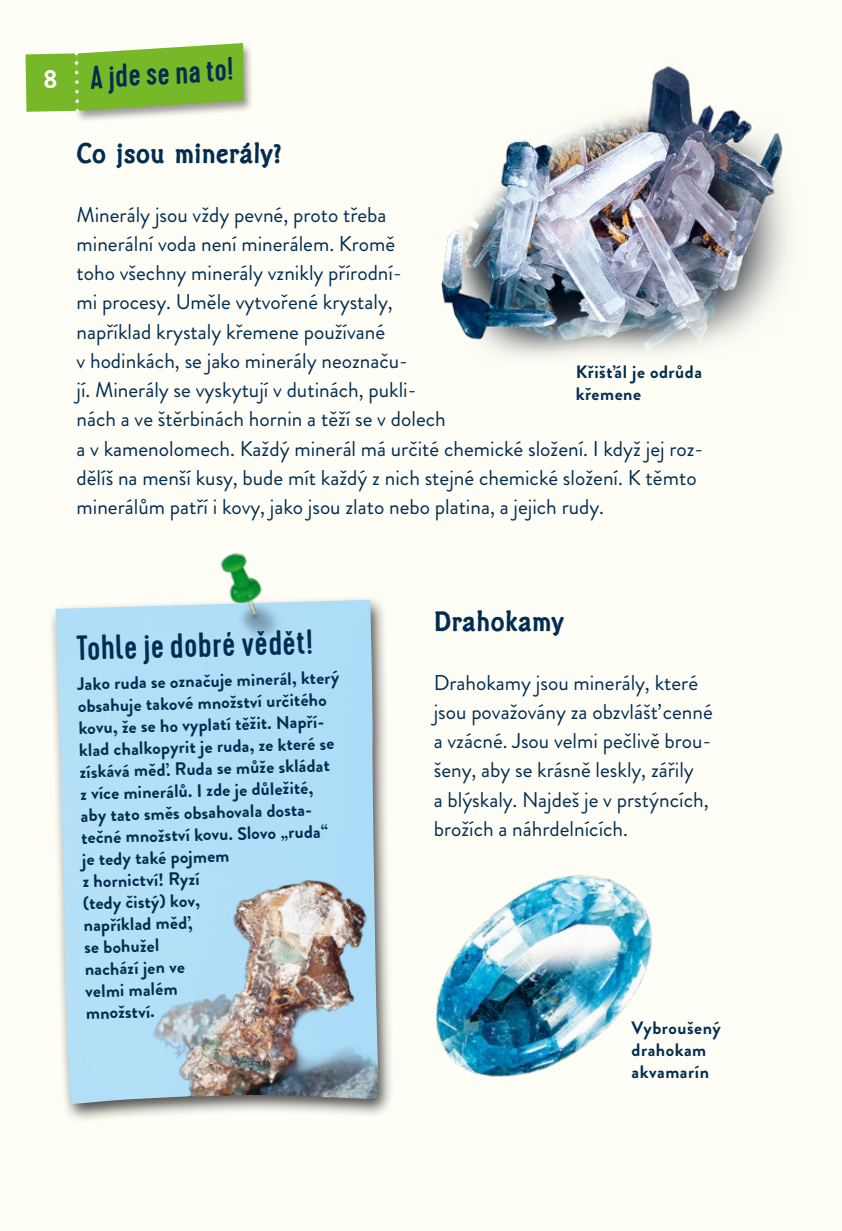
<style>
.page{position:relative;width:842px;height:1231px;background:#fffef6}
.page>*{position:absolute;margin:0;border:0;box-sizing:border-box;transform-origin:0 0}
.KastenNEU{font:500 34.88px "Cervo";color:#002d51}
.t1{font:500 32.62px "Cervo";color:#002d51}
.Headline_13_pt_1108{font:700 29.25px "Clichee";letter-spacing:.02em;color:#002d51}
.blok{font:21.38px/29.2px "Brandon Grotesque";color:#002d51}
.Kästen_Fließtest_Kie{font:700 18px/22.1px "Brandon Grotesque";color:#002d51}
.BU_ohne_Raster{font:700 18px/22.1px "Brandon Grotesque";letter-spacing:.03em;color:#002d51}
</style>
<div class="page">
<div style="left:72px;top:42px;width:182px;height:81px;background:#000;opacity:.4"></div>
<img style="left:441px;top:66px;width:348px;height:291px">
<img style="left:435px;top:875px;width:217px;height:202px">
<div style="left:47px;top:595px;width:348px;height:529px;background:#000;opacity:.7"></div>
<img style="left:56px;top:600px;width:322px;height:504px">
<img style="left:191px;top:659px;width:116px;height:5px">
<img style="left:191px;top:553px;width:128px;height:106px">
<img style="left:61px;top:794px;width:317px;height:311px">
<svg style="left:26px;top:43px;width:218px;height:69px"></svg>
<h2 class="t1" style="left:89px;top:58px;width:146px;rotate:-3deg">A jde se na to!</h2>
<p class="Headline_13_pt_1108" style="left:77px;top:137px;width:206px">Co jsou minerály?</p>
<p class="blok" style="left:77px;top:200px;width:628px">Minerály jsou vždy pevné, proto třeba<br>minerální voda není minerálem. Kromě<br>toho všechny minerály vznikly přírodní-<br>mi procesy. Uměle vytvořené krystaly,<br>například krystaly křemene používané<br>v hodinkách, se jako minerály neoznaču-<br>jí. Minerály se vyskytují v dutinách, pukli-<br>nách a ve štěrbinách hornin a těží se v dolech<br>a v kamenolomech. Každý minerál má určité chemické složení. I když jej roz&shy;dělíš na menší kusy, bude mít každý z nich stejné chemické složení. K těmto minerálům patří i kovy, jako jsou zlato nebo platina, a jejich rudy.</p>
<p class="BU_ohne_Raster" style="left:576px;top:361px;width:128px">Křišťál je odrůda křemene</p>
<p class="KastenNEU" style="left:76px;top:627px;width:238px;rotate:-1deg">Tohle je dobré vědět!</p>
<p class="Kästen_Fließtest_Kie" style="left:77px;top:672px;width:264px;rotate:-1deg">Jako ruda se označuje minerál, který obsahuje takové množství určitého kovu, že se ho vyplatí těžit. Napří&shy;klad chalkopyrit je ruda, ze které se získává měď. Ruda se může skládat<br>z více minerálů. I zde je důležité, aby tato směs obsahovala dosta&shy;tečné množství kovu. Slovo „ruda“ je tedy také pojmem<br>z hornictví! Ryzí<br>(tedy čistý) kov,<br>například měď,<br>se bohužel<br>nachází jen ve<br>velmi malém<br>množství.</p>
<p class="Headline_13_pt_1108" style="left:434px;top:605px;width:132px">Drahokamy</p>
<p class="blok" style="left:434px;top:668px;width:281px">Drahokamy jsou minerály, které jsou považovány za obzvlášť cenné a vzácné. Jsou velmi pečlivě brou&shy;šeny, aby se krásně leskly, zářily<br>a blýskaly. Najdeš je v prstýncích, brožích a náhrdelnících.</p>
<p class="BU_ohne_Raster" style="left:631px;top:1017px;width:91px">Vybroušený drahokam akvamarín</p>
</div>
